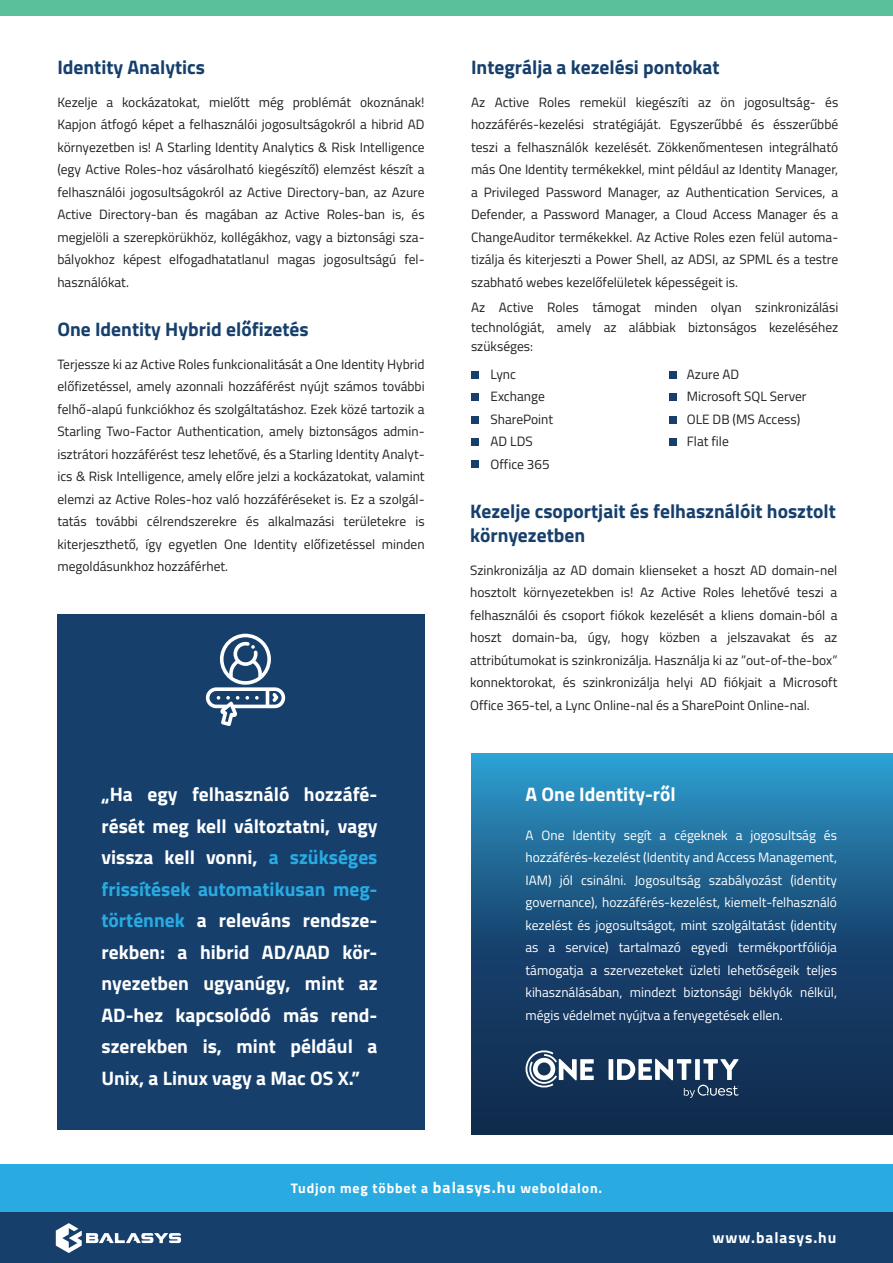
<style>
.page{position:relative;width:893px;height:1263px;background:#fff}
.page>*{position:absolute;margin:0;border:0;box-sizing:border-box;transform-origin:0 0}
.t1{font:700 19.5px/31.5px "Titillium Web";color:#fff;text-align:justify}
.t2{font:700 19.5px/23.4px "Titillium Web";color:#163f6c}
.t3{font:700 15.6px "Titillium Web";letter-spacing:.06em;color:#fff}
.t4{font:700 13.8px "Titillium Web";letter-spacing:.06em;color:#fff}
.t5{font:13.5px/22.5px "Titillium Web";color:#231f20;text-align:justify}
.t6{font:13.5px/22.5px "Titillium Web";color:#fff;text-align:justify}
.s1{color:#29abe2}
.s2{font-size:16.05px}
</style>
<div class="page">
<div style="left:0;top:0;width:893px;height:15px;background:#5ac09b"></div>
<div style="left:0;top:1164px;width:893px;height:74px;background:#29abe2"></div>
<div style="left:0;top:1212px;width:893px;height:51px;background:#163f6c"></div>
<svg style="left:56px;top:1223px;width:125px;height:30px"></svg>
<div style="left:57px;top:615px;width:367px;height:515px;background:#163f6c"></div>
<svg style="left:471px;top:754px;width:422px;height:380px;background:#1b547f"></svg>
<div style="left:471px;top:371px;width:8px;height:7px;background:#163f6c"></div>
<div style="left:471px;top:393px;width:8px;height:7px;background:#163f6c"></div>
<div style="left:471px;top:416px;width:8px;height:8px;background:#163f6c"></div>
<div style="left:471px;top:438px;width:8px;height:8px;background:#163f6c"></div>
<div style="left:471px;top:460px;width:8px;height:8px;background:#163f6c"></div>
<div style="left:669px;top:371px;width:8px;height:7px;background:#163f6c"></div>
<div style="left:669px;top:393px;width:8px;height:7px;background:#163f6c"></div>
<div style="left:669px;top:416px;width:8px;height:8px;background:#163f6c"></div>
<div style="left:669px;top:438px;width:8px;height:8px;background:#163f6c"></div>
<svg style="left:206px;top:634px;width:79px;height:92px"></svg>
<hr style="left:609px;top:1059px;width:4px;height:21px;background:#fff">
<svg style="left:617px;top:1059px;width:122px;height:39px"></svg>
<svg style="left:525px;top:1049px;width:69px;height:39px"></svg>
<h1 class="t2" style="left:471px;top:54px;width:250px">Integrálja a kezelési pontokat</h1>
<p class="t5" style="left:471px;top:90px;width:369px">Az Active Roles remekül kiegészíti az ön jogosultság- és hozzáférés-kezelési stratégiáját. Egyszerűbbé és ésszerűbbé teszi a felhasználók kezelését. Zökkenőmentesen integrálható más One Identity termékekkel, mint például az Identity Manager, a Privileged Password Manager, az Authentication Services, a Defender, a Password Manager, a Cloud Access Manager és a ChangeAuditor termékekkel. Az Active Roles ezen felül automa&shy;tizálja és kiterjeszti a Power Shell, az ADSI, az SPML és a testre szabható webes kezelőfelületek képességeit is.</p>
<p class="t5" style="left:471px;top:297px;width:369px;line-height:19.5px">Az Active Roles támogat minden olyan szinkronizálási technológiát, amely az alábbiak biztonságos kezeléséhez szükséges:</p>
<h1 class="t2" style="left:57px;top:54px;width:149px">Identity Analytics</h1>
<p class="t5" style="left:57px;top:90px;width:369px">Kezelje a kockázatokat, mielőtt még problémát okoznának!<br>Kapjon átfogó képet a felhasználói jogosultságokról a hibrid AD környezetben is! A Starling Identity Analytics &amp; Risk Intelligence (egy Active Roles-hoz vásárolható kiegészítő) elemzést készít a felhasználói jogosultságokról az Active Directory-ban, az Azure Active Directory-ban és magában az Active Roles-ban is, és megjelöli a szerepkörükhöz, kollégákhoz, vagy a biztonsági sza&shy;bályokhoz képest elfogadhatatlanul magas jogosultságú fel&shy;használókat.</p>
<h1 class="t2" style="left:57px;top:316px;width:253px">One Identity Hybrid előfizetés</h1>
<p class="t5" style="left:57px;top:352px;width:369px">Terjessze ki az Active Roles funkcionalitását a One Identity Hybrid előfizetéssel, amely azonnali hozzáférést nyújt számos további felhő-alapú funkciókhoz és szolgáltatáshoz. Ezek közé tartozik a Starling Two-Factor Authentication, amely biztonságos admin&shy;isztrátori hozzáférést tesz lehetővé, és a Starling Identity Analyt&shy;ics &amp; Risk Intelligence, amely előre jelzi a kockázatokat, valamint elemzi az Active Roles-hoz való hozzáféréseket is. Ez a szolgál&shy;tatás további célrendszerekre és alkalmazási területekre is kiterjeszthető, így egyetlen One Identity előfizetéssel minden megoldásunkhoz hozzáférhet.</p>
<p class="t5" style="left:491px;top:362px;width:64px;text-align:left">Lync<br>Exchange<br>SharePoint<br>AD LDS<br>Office 365</p>
<p class="t5" style="left:687px;top:362px;width:121px;text-align:left">Azure AD<br>Microsoft SQL Server<br>OLE DB (MS Access)<br>Flat file</p>
<h1 class="t2" style="left:470px;top:499px;width:367px">Kezelje csoportjait és felhasználóit hosztolt környezetben</h1>
<p class="t5" style="left:470px;top:558px;width:369px">Szinkronizálja az AD domain klienseket a hoszt AD domain-nel hosztolt környezetekben is! Az Active Roles lehetővé teszi a felhasználói és csoport fiókok kezelését a kliens domain-ból a hoszt domain-ba, úgy, hogy közben a jelszavakat és az attribútumokat is szinkronizálja. Használja ki az ”out-of-the-box” konnektorokat, és szinkronizálja helyi AD fiókjait a Microsoft Office 365-tel, a Lync Online-nal és a SharePoint Online-nal.</p>
<p class="t1" style="left:101px;top:777px;width:278px">„Ha egy felhasználó hozzáfé&shy;rését meg kell változtatni, vagy vissza kell vonni, <span class="s1">a szükséges frissítések automatikusan meg&shy;történnek</span> a releváns rendsze&shy;rekben: a hibrid AD/AAD kör&shy;nyezetben ugyanúgy, mint az AD-hez kapcsolódó más rend&shy;szerekben is, mint például a Unix, a Linux vagy a Mac OS X.”</p>
<h1 class="t1" style="left:526px;top:778px;width:152px">A One Identity-ről</h1>
<p class="t6" style="left:525px;top:823px;width:313px">A One Identity segít a cégeknek a jogosultság és hozzáférés-kezelést (Identity and Access Management, IAM) jól csinálni. Jogosultság szabályozást (identity governance), hozzáférés-kezelést, kiemelt-felhasználó kezelést és jogosultságot, mint szolgáltatást (identity as a service) tartalmazó egyedi termékportfóliója támogatja a szervezeteket üzleti lehetőségeik teljes kihasználásában, mindezt biztonsági béklyók nélkül, mégis védelmet nyújtva a fenyegetések ellen.</p>
<p class="t4" style="left:291px;top:1178px;width:313px">Tudjon meg többet a <span class="s2">balasys.hu</span> weboldalon.</p>
<p class="t3" style="left:713px;top:1226px;width:125px">www.balasys.hu</p>
</div>
